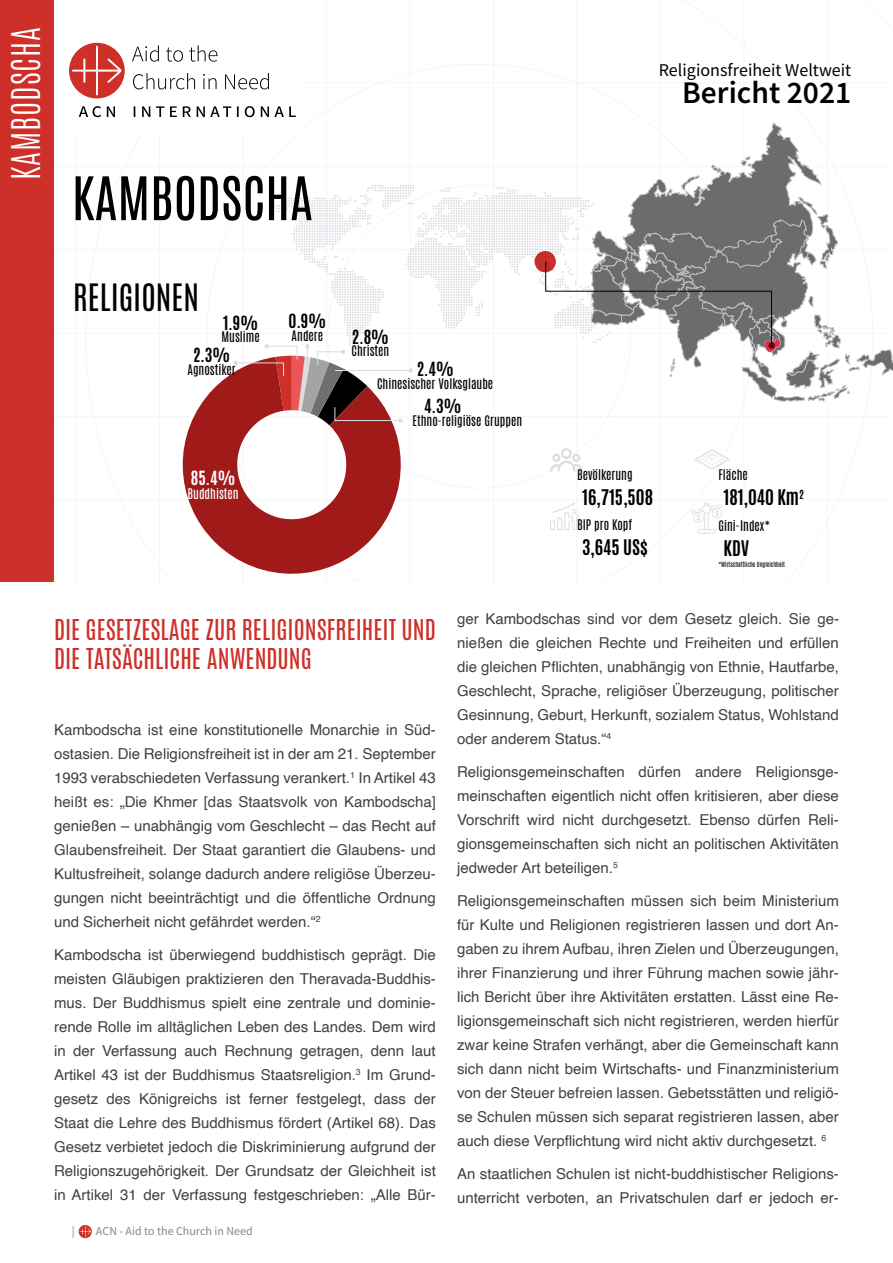
<style>
.page{position:relative;width:893px;height:1263px;background:#fff}
.page>*{position:absolute;margin:0;border:0;box-sizing:border-box;transform-origin:0 0}
.t1{font:51px "Antonio";color:#000}
.t2{font:300 33px "Antonio";letter-spacing:.025em;color:#fff}
.t3{font:600 31.5px "Source Sans Pro";color:#000}
.t4{font:31.5px "Antonio";color:#000}
.t5{font:24px/28.8px "Antonio";color:#ce3029}
.t6{font:700 18px "Antonio";color:#000}
.t7{font:18px "Source Sans Pro";color:#000}
.t8{font:700 16.35px "Antonio";color:#000}
.t9{font:700 16.35px "Antonio";color:#fff}
.t10{font:15px/24px "Helvetica";color:#3d4340;text-align:justify}
.t11{font:12.3px "Antonio";color:#000}
.t12{font:12.3px "Antonio";color:#fff}
.t13{font:12px "Source Sans Pro";color:#878787}
.t14{font:6px "Antonio";color:#000}
</style>
<div class="page">
<svg style="left:79px;top:1225px;width:12px;height:12px"></svg>
<hr style="left:76px;top:0;width:1px;height:584px;background:#ededed">
<hr style="left:159px;top:0;width:1px;height:584px;background:#ededed">
<hr style="left:326px;top:0;width:1px;height:584px;background:#ededed">
<hr style="left:410px;top:0;width:1px;height:584px;background:#ededed">
<hr style="left:493px;top:0;width:1px;height:584px;background:#ededed">
<hr style="left:577px;top:0;width:1px;height:584px;background:#ededed">
<hr style="left:660px;top:0;width:1px;height:584px;background:#ededed">
<hr style="left:744px;top:0;width:1px;height:584px;background:#ededed">
<hr style="left:827px;top:0;width:1px;height:584px;background:#ededed">
<hr style="left:12px;top:83px;width:879px;height:1px;background:#ededed">
<hr style="left:12px;top:166px;width:879px;height:1px;background:#ededed">
<hr style="left:12px;top:249px;width:879px;height:1px;background:#ededed">
<hr style="left:12px;top:333px;width:879px;height:1px;background:#ededed">
<hr style="left:12px;top:416px;width:879px;height:1px;background:#ededed">
<hr style="left:12px;top:500px;width:879px;height:1px;background:#ededed">
<div style="left:0;top:0;width:53px;height:581px;background:#ce3029"></div>
<div style="left:54px;top:0;width:247px;height:136px;background:#fff"></div>
<svg style="left:132px;top:45px;width:164px;height:72px"></svg>
<svg style="left:79px;top:106px;width:36px;height:11px"></svg>
<div style="left:69px;top:43px;width:56px;height:55px;background:#ce3029;border-radius:50%"></div>
<svg style="left:72px;top:46px;width:49px;height:49px"></svg>
<svg style="left:550px;top:448px;width:32px;height:24px"></svg>
<svg style="left:550px;top:503px;width:28px;height:27px"></svg>
<svg style="left:691px;top:502px;width:31px;height:32px"></svg>
<svg style="left:694px;top:449px;width:36px;height:21px"></svg>
<svg style="left:171px;top:372px;width:241px;height:212px"></svg>
<svg style="left:234px;top:123px;width:659px;height:302px"></svg>
<hr style="left:335px;top:370px;width:76px;height:1px;background:#dbdce2">
<h2 class="t2" style="left:2px;top:180px;width:154px;rotate:-90deg">KAMBODSCHA</h2>
<h1 class="t1" style="left:72px;top:161px;width:243px">KAMBODSCHA</h1>
<p class="t7" style="left:659px;top:59px;width:194px">Religionsfreiheit Weltweit</p>
<h3 class="t3" style="left:682px;top:72px;width:171px">Bericht 2021</h3>
<h3 class="t4" style="left:73px;top:274px;width:127px">RELIGIONEN</h3>
<p class="t8" style="left:223px;top:310px;width:36px">1.9%</p>
<p class="t11" style="left:221px;top:328px;width:40px">Muslime</p>
<p class="t8" style="left:193px;top:343px;width:39px">2.3%</p>
<p class="t11" style="left:187px;top:360px;width:50px">Agnostiker</p>
<p class="t9" style="left:191px;top:465px;width:46px">85.4%</p>
<p class="t12" style="left:188px;top:484px;width:53px">Buddhisten</p>
<p class="t8" style="left:289px;top:309px;width:39px">0.9%</p>
<p class="t11" style="left:292px;top:327px;width:33px">Andere</p>
<p class="t8" style="left:352px;top:324px;width:39px">2.8%</p>
<p class="t11" style="left:351px;top:342px;width:39px">Christen</p>
<p class="t8" style="left:417px;top:357px;width:39px">2.4%</p>
<p class="t11" style="left:377px;top:374px;width:118px">Chinesischer Volksglaube</p>
<p class="t8" style="left:424px;top:394px;width:39px">4.3%</p>
<p class="t11" style="left:412px;top:412px;width:111px">Ethno-religiöse Gruppen</p>
<p class="t11" style="left:577px;top:465px;width:57px">Bevölkerung</p>
<p class="t6" style="left:582px;top:484px;width:73px">16,715,508</p>
<p class="t11" style="left:577px;top:516px;width:57px">BIP pro Kopf</p>
<p class="t6" style="left:582px;top:534px;width:67px">3,645 US$</p>
<p class="t11" style="left:718px;top:465px;width:31px">Fläche</p>
<p class="t6" style="left:723px;top:484px;width:82px">181,040 Km<sup>2</sup></p>
<p class="t11" style="left:718px;top:516px;width:53px">Gini-Index*</p>
<p class="t14" style="left:718px;top:560px;width:68px">*Wirtschaftliche Ungleichheit</p>
<p class="t6" style="left:723px;top:535px;width:27px">KDV</p>
<h3 class="t5" style="left:54px;top:615px;width:383px">DIE GESETZESLAGE ZUR RELIGIONSFREIHEIT UND<br>DIE TATSÄCHLICHE ANWENDUNG</h3>
<p class="t10" style="left:54px;top:718px;width:383px">Kambodscha ist eine konstitutionelle Monarchie in Süd&shy;ostasien. Die Religionsfreiheit ist in der am 21. September 1993 verabschiedeten Verfassung verankert.<sup>1</sup> In Artikel 43 heißt es: „Die Khmer [das Staatsvolk von Kambodscha] genießen – unabhängig vom Geschlecht – das Recht auf Glaubensfreiheit. Der Staat garantiert die Glaubens- und Kultusfreiheit, solange dadurch andere religiöse Überzeu&shy;gungen nicht beeinträchtigt und die öffentliche Ordnung und Sicherheit nicht gefährdet werden.“<sup>2</sup></p>
<p class="t10" style="left:54px;top:943px;width:383px">Kambodscha ist überwiegend buddhistisch geprägt. Die meisten Gläubigen praktizieren den Theravada-Buddhis&shy;mus. Der Buddhismus spielt eine zentrale und dominie&shy;rende Rolle im alltäglichen Leben des Landes. Dem wird in der Verfassung auch Rechnung getragen, denn laut Artikel 43 ist der Buddhismus Staatsreligion.<sup>3</sup> Im Grund&shy;gesetz des Königreichs ist ferner festgelegt, dass der Staat die Lehre des Buddhismus fördert (Artikel 68). Das Gesetz verbietet jedoch die Diskriminierung aufgrund der Religionszugehörigkeit. Der Grundsatz der Gleichheit ist in Artikel 31 der Verfassung festgeschrieben: „Alle Bür-</p>
<p class="t13" style="left:72px;top:1223px;width:4px">|</p>
<p class="t13" style="left:96px;top:1223px;width:158px">ACN - Aid to the Church in Need</p>
<p class="t10" style="left:457px;top:607px;width:383px">ger Kambodschas sind vor dem Gesetz gleich. Sie ge&shy;nießen die gleichen Rechte und Freiheiten und erfüllen die gleichen Pflichten, unabhängig von Ethnie, Hautfarbe, Geschlecht, Sprache, religiöser Überzeugung, politischer Gesinnung, Geburt, Herkunft, sozialem Status, Wohlstand oder anderem Status.“<sup>4</sup></p>
<p class="t10" style="left:457px;top:760px;width:383px">Religionsgemeinschaften dürfen andere Religionsge&shy;meinschaften eigentlich nicht offen kritisieren, aber diese Vorschrift wird nicht durchgesetzt. Ebenso dürfen Reli&shy;gionsgemeinschaften sich nicht an politischen Aktivitäten jedweder Art beteiligen.<sup>5</sup></p>
<p class="t10" style="left:457px;top:889px;width:383px">Religionsgemeinschaften müssen sich beim Ministerium für Kulte und Religionen registrieren lassen und dort An&shy;gaben zu ihrem Aufbau, ihren Zielen und Überzeugungen, ihrer Finanzierung und ihrer Führung machen sowie jähr&shy;lich Bericht über ihre Aktivitäten erstatten. Lässt eine Re&shy;ligionsgemeinschaft sich nicht registrieren, werden hierfür zwar keine Strafen verhängt, aber die Gemeinschaft kann sich dann nicht beim Wirtschafts- und Finanzministerium von der Steuer befreien lassen. Gebetsstätten und religiö&shy;se Schulen müssen sich separat registrieren lassen, aber auch diese Verpflichtung wird nicht aktiv durchgesetzt. <sup>6</sup></p>
<p class="t10" style="left:457px;top:1162px;width:383px">An staatlichen Schulen ist nicht-buddhistischer Religions&shy;unterricht verboten, an Privatschulen darf er jedoch er-</p>
</div>
